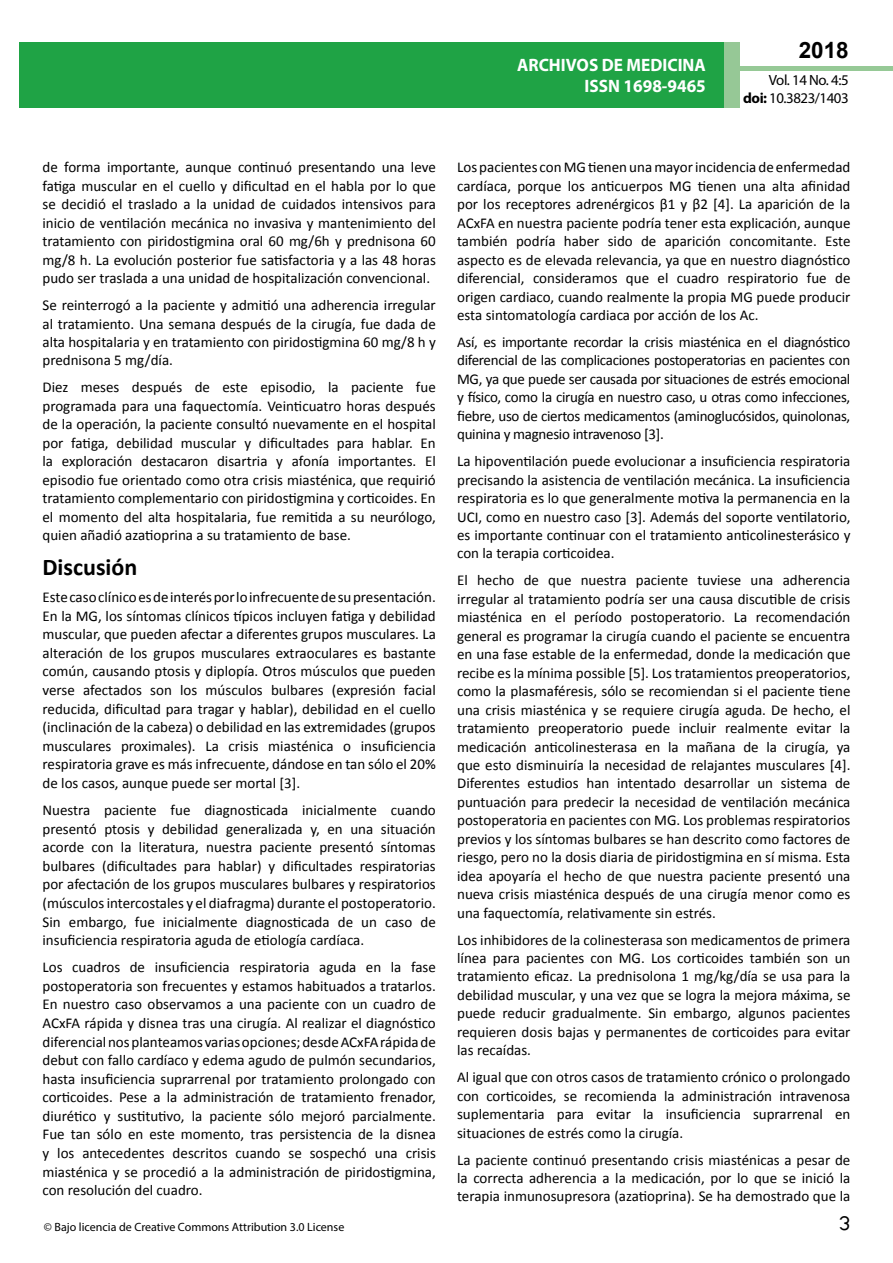
<style>
.page{position:relative;width:893px;height:1263px;background:#fff}
.page>*{position:absolute;margin:0;border:0;box-sizing:border-box;transform-origin:0 0}
.t1{font:25.5px "Tunga";color:#000}
.t2{font:700 24px "Calibri";color:#000}
.t3{font:700 22.5px "Arial";color:#000}
.t4{font:700 18px/21.6px "Myriad Pro";color:#fff;text-align:right;scale:.96 1}
.t5{font:15px/18.5px "Calibri";color:#000;text-align:justify}
.t6{font:14.85px/17.9px "Myriad Pro";letter-spacing:-.03em;color:#000;text-align:right}
.t7{font:12px "Myriad Pro";color:#000}
.s1{font-weight:700}
</style>
<div class="page">
<div style="left:722px;top:66px;width:171px;height:5px;background:#96c996"></div>
<div style="left:19px;top:42px;width:706px;height:66px;background:#1fa345"></div>
<div style="left:725px;top:42px;width:15px;height:66px;background:#96c896"></div>
<p class="t4" style="left:517px;top:53px;width:198px">ARCHIVOS DE MEDICINA<br>ISSN 1698-9465</p>
<h3 class="t3" style="left:799px;top:35px;width:52px">2018</h3>
<p class="t6" style="left:743px;top:71px;width:107px">Vol. 14 No. 4:5 <span class="s1">doi:</span> 10.3823/1403</p>
<p class="t5" style="left:43px;top:158px;width:395px">de forma importante, aunque continuó presentando una leve fatiga muscular en el cuello y dificultad en el habla por lo que se decidió el traslado a la unidad de cuidados intensivos para inicio de ventilación mecánica no invasiva y mantenimiento del tratamiento con piridostigmina oral 60 mg/6h y prednisona 60 mg/8 h. La evolución posterior fue satisfactoria y a las 48 horas pudo ser traslada a una unidad de hospitalización convencional.</p>
<p class="t5" style="left:43px;top:296px;width:395px">Se reinterrogó a la paciente y admitió una adherencia irregular al tratamiento. Una semana después de la cirugía, fue dada de alta hospitalaria y en tratamiento con piridostigmina 60 mg/8 h y prednisona 5 mg/día.</p>
<p class="t5" style="left:43px;top:378px;width:395px">Diez meses después de este episodio, la paciente fue programada para una faquectomía. Veinticuatro horas después de la operación, la paciente consultó nuevamente en el hospital por fatiga, debilidad muscular y dificultades para hablar. En la exploración destacaron disartria y afonía importantes. El episodio fue orientado como otra crisis miasténica, que requirió tratamiento complementario con piridostigmina y corticoides. En el momento del alta hospitalaria, fue remitida a su neurólogo, quien añadió azatioprina a su tratamiento de base.</p>
<h2 class="t2" style="left:43px;top:552px;width:96px">Discusión</h2>
<p class="t5" style="left:43px;top:588px;width:395px">Este caso clínico es de interés por lo infrecuente de su presentación.<br>En la MG, los síntomas clínicos típicos incluyen fatiga y debilidad muscular, que pueden afectar a diferentes grupos musculares. La alteración de los grupos musculares extraoculares es bastante común, causando ptosis y diplopía. Otros músculos que pueden verse afectados son los músculos bulbares (expresión facial reducida, dificultad para tragar y hablar), debilidad en el cuello (inclinación de la cabeza) o debilidad en las extremidades (grupos musculares proximales). La crisis miasténica o insuficiencia respiratoria grave es más infrecuente, dándose en tan sólo el 20% de los casos, aunque puede ser mortal [3].</p>
<p class="t5" style="left:43px;top:801px;width:395px">Nuestra paciente fue diagnosticada inicialmente cuando presentó ptosis y debilidad generalizada y, en una situación acorde con la literatura, nuestra paciente presentó síntomas bulbares (dificultades para hablar) y dificultades respiratorias por afectación de los grupos musculares bulbares y respiratorios (músculos intercostales y el diafragma) durante el postoperatorio.<br>Sin embargo, fue inicialmente diagnosticada de un caso de insuficiencia respiratoria aguda de etiología cardíaca.</p>
<p class="t5" style="left:43px;top:958px;width:395px">Los cuadros de insuficiencia respiratoria aguda en la fase postoperatoria son frecuentes y estamos habituados a tratarlos.<br>En nuestro caso observamos a una paciente con un cuadro de ACxFA rápida y disnea tras una cirugía. Al realizar el diagnóstico diferencial nos planteamos varias opciones; desde ACxFA rápida de debut con fallo cardíaco y edema agudo de pulmón secundarios, hasta insuficiencia suprarrenal por tratamiento prolongado con corticoides. Pese a la administración de tratamiento frenador, diurético y sustitutivo, la paciente sólo mejoró parcialmente.<br>Fue tan sólo en este momento, tras persistencia de la disnea y los antecedentes descritos cuando se sospechó una crisis miasténica y se procedió a la administración de piridostigmina, con resolución del cuadro.</p>
<p class="t5" style="left:457px;top:158px;width:395px">Los pacientes con MG tienen una mayor incidencia de enfermedad cardíaca, porque los anticuerpos MG tienen una alta afinidad por los receptores adrenérgicos β1 y β2 [4]. La aparición de la ACxFA en nuestra paciente podría tener esta explicación, aunque también podría haber sido de aparición concomitante. Este aspecto es de elevada relevancia, ya que en nuestro diagnóstico diferencial, consideramos que el cuadro respiratorio fue de origen cardiaco, cuando realmente la propia MG puede producir esta sintomatología cardiaca por acción de los Ac.</p>
<p class="t5" style="left:457px;top:333px;width:395px">Así, es importante recordar la crisis miasténica en el diagnóstico diferencial de las complicaciones postoperatorias en pacientes con MG, ya que puede ser causada por situaciones de estrés emocional y físico, como la cirugía en nuestro caso, u otras como infecciones, fiebre, uso de ciertos medicamentos (aminoglucósidos, quinolonas, quinina y magnesio intravenoso [3].</p>
<p class="t5" style="left:457px;top:452px;width:395px">La hipoventilación puede evolucionar a insuficiencia respiratoria precisando la asistencia de ventilación mecánica. La insuficiencia respiratoria es lo que generalmente motiva la permanencia en la UCI, como en nuestro caso [3]. Además del soporte ventilatorio, es importante continuar con el tratamiento anticolinesterásico y con la terapia corticoidea.</p>
<p class="t5" style="left:457px;top:571px;width:395px">El hecho de que nuestra paciente tuviese una adherencia irregular al tratamiento podría ser una causa discutible de crisis miasténica en el período postoperatorio. La recomendación general es programar la cirugía cuando el paciente se encuentra en una fase estable de la enfermedad, donde la medicación que recibe es la mínima possible [5]. Los tratamientos preoperatorios, como la plasmaféresis, sólo se recomiendan si el paciente tiene una crisis miasténica y se requiere cirugía aguda. De hecho, el tratamiento preoperatorio puede incluir realmente evitar la medicación anticolinesterasa en la mañana de la cirugía, ya que esto disminuiría la necesidad de relajantes musculares [4].<br>Diferentes estudios han intentado desarrollar un sistema de puntuación para predecir la necesidad de ventilación mecánica postoperatoria en pacientes con MG. Los problemas respiratorios previos y los síntomas bulbares se han descrito como factores de riesgo, pero no la dosis diaria de piridostigmina en sí misma. Esta idea apoyaría el hecho de que nuestra paciente presentó una nueva crisis miasténica después de una cirugía menor como es una faquectomía, relativamente sin estrés.</p>
<p class="t5" style="left:457px;top:930px;width:395px">Los inhibidores de la colinesterasa son medicamentos de primera línea para pacientes con MG. Los corticoides también son un tratamiento eficaz. La prednisolona 1 mg/kg/día se usa para la debilidad muscular, y una vez que se logra la mejora máxima, se puede reducir gradualmente. Sin embargo, algunos pacientes requieren dosis bajas y permanentes de corticoides para evitar las recaídas.</p>
<p class="t5" style="left:457px;top:1068px;width:395px">Al igual que con otros casos de tratamiento crónico o prolongado con corticoides, se recomienda la administración intravenosa suplementaria para evitar la insuficiencia suprarrenal en situaciones de estrés como la cirugía.</p>
<p class="t5" style="left:457px;top:1150px;width:395px">La paciente continuó presentando crisis miasténicas a pesar de la correcta adherencia a la medicación, por lo que se inició la terapia inmunosupresora (azatioprina). Se ha demostrado que la</p>
<p class="t7" style="left:44px;top:1220px;width:302px">© Bajo licencia de Creative Commons Attribution 3.0 License</p>
<h1 class="t1" style="left:839px;top:1206px;width:13px">3</h1>
</div>
